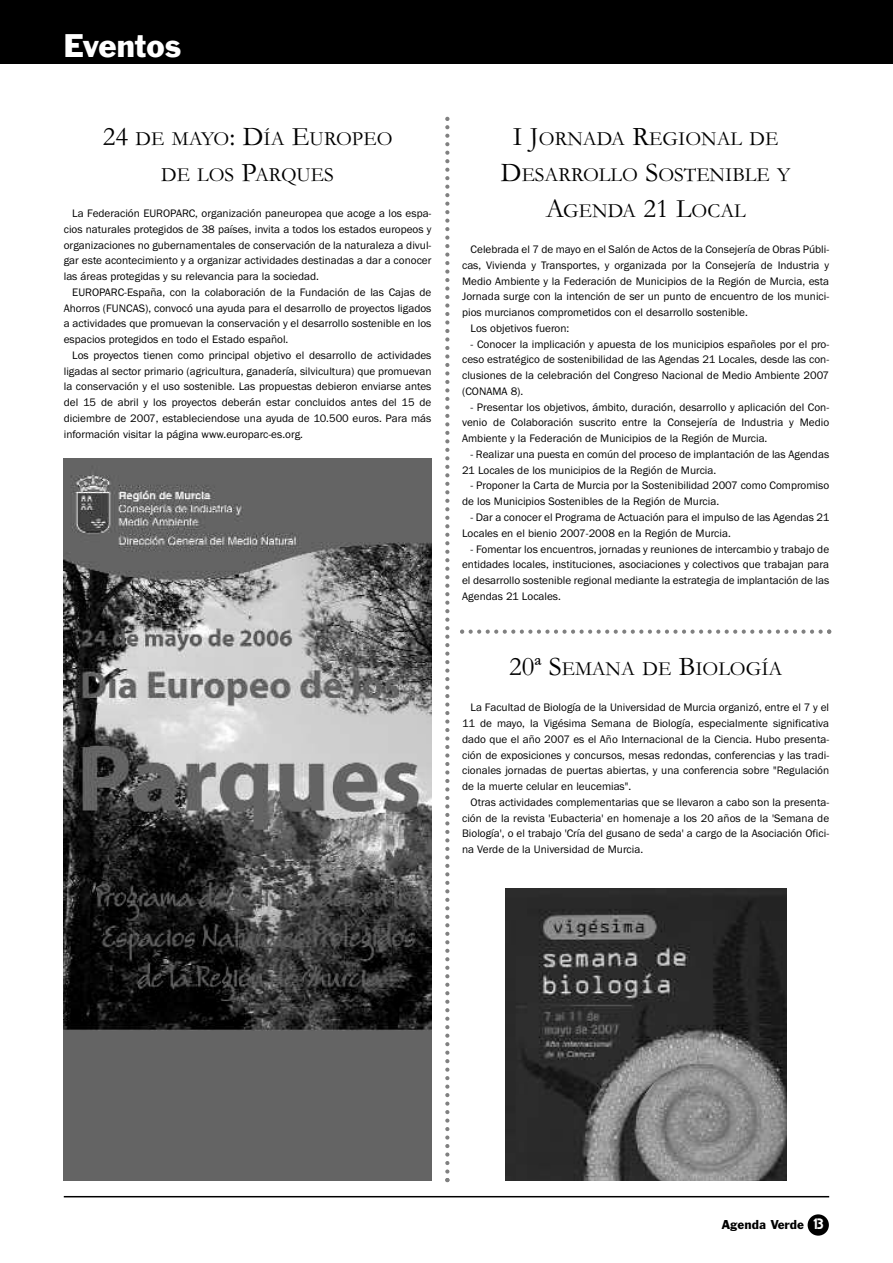
<style>
.page{position:relative;width:893px;height:1263px;background:#fff}
.page>*{position:absolute;margin:0;border:0;box-sizing:border-box;transform-origin:0 0}
.t1{font:30px "Franklin Gothic BT";color:#fff}
.t2{font:20.25px/36px "Garamond";color:#000;text-align:center}
.t3{font:13.5px "Franklin Gothic";color:#000}
.t4{font:11.25px/15.8px "Franklin Gothic";color:#000;text-align:justify}
.s1{font-size:27px}
.s2{font-family:"citizen";font-size:15px;color:#fff}
</style>
<div class="page">
<div style="left:0;top:0;width:893px;height:64px;background:#000"></div>
<hr style="left:64px;top:1196px;width:765px;height:1px;background:#000">
<div style="left:808px;top:1214px;width:21px;height:21px;background:#000;border-radius:50%"></div>
<img style="left:64px;top:459px;width:367px;height:721px">
<img style="left:506px;top:889px;width:281px;height:291px">
<svg style="left:460px;top:629px;width:371px;height:5px"></svg>
<svg style="left:445px;top:117px;width:4px;height:1065px"></svg>
<h1 class="t1" style="left:64px;top:29px;width:119px">Eventos</h1>
<h2 class="t2" style="left:103px;top:120px;width:291px"><span class="s1">24</span> DE MAYO<span class="s1">: D</span>ÍA <span class="s1">E</span>UROPEO<br>DE LOS <span class="s1">P</span>ARQUES</h2>
<p class="t4" style="left:64px;top:205px;width:369px;text-indent:9px">La Federación EUROPARC, organización paneuropea que acoge a los espa&shy;cios naturales protegidos de 38 países, invita a todos los estados europeos y organizaciones no gubernamentales de conservación de la naturaleza a divul&shy;gar este acontecimiento y a organizar actividades destinadas a dar a conocer las áreas protegidas y su relevancia para la sociedad.</p>
<p class="t4" style="left:64px;top:284px;width:369px;text-indent:9px">EUROPARC-España, con la colaboración de la Fundación de las Cajas de Ahorros (FUNCAS), convocó una ayuda para el desarrollo de proyectos ligados a actividades que promuevan la conservación y el desarrollo sostenible en los espacios protegidos en todo el Estado español.</p>
<p class="t4" style="left:64px;top:347px;width:369px;text-indent:9px">Los proyectos tienen como principal objetivo el desarrollo de actividades ligadas al sector primario (agricultura, ganadería, silvicultura) que promuevan la conservación y el uso sostenible. Las propuestas debieron enviarse antes del 15 de abril y los proyectos deberán estar concluidos antes del 15 de diciembre de 2007, estableciendose una ayuda de 10.500 euros. Para más información visitar la página www.europarc-es.org.</p>
<h2 class="t2" style="left:501px;top:120px;width:291px"><span class="s1">I J</span>ORNADA <span class="s1">R</span>EGIONAL DE<br><span class="s1">D</span>ESARROLLO <span class="s1">S</span>OSTENIBLE Y<br><span class="s1">A</span>GENDA <span class="s1">21 L</span>OCAL</h2>
<p class="t4" style="left:471px;top:241px;width:360px">Celebrada el 7 de mayo en el Salón de Actos de la Consejería de Obras Públi-</p>
<p class="t4" style="left:462px;top:257px;width:369px">cas, Vivienda y Transportes, y organizada por la Consejería de Industria y</p>
<p class="t4" style="left:462px;top:273px;width:369px">Medio Ambiente y la Federación de Municipios de la Región de Murcia, esta</p>
<p class="t4" style="left:462px;top:289px;width:369px">Jornada surge con la intención de ser un punto de encuentro de los munici-</p>
<p class="t4" style="left:462px;top:304px;width:287px">pios murcianos comprometidos con el desarrollo sostenible.</p>
<p class="t4" style="left:471px;top:320px;width:100px">Los objetivos fueron:</p>
<p class="t4" style="left:462px;top:336px;width:369px;text-indent:9px">- Conocer la implicación y apuesta de los municipios españoles por el pro&shy;ceso estratégico de sostenibilidad de las Agendas 21 Locales, desde las con&shy;clusiones de la celebración del Congreso Nacional de Medio Ambiente 2007 (CONAMA 8).</p>
<p class="t4" style="left:462px;top:399px;width:369px;text-indent:9px">- Presentar los objetivos, ámbito, duración, desarrollo y aplicación del Con&shy;venio de Colaboración suscrito entre la Consejería de Industria y Medio Ambiente y la Federación de Municipios de la Región de Murcia.</p>
<p class="t4" style="left:462px;top:446px;width:369px;text-indent:9px">- Realizar una puesta en común del proceso de implantación de las Agendas<br>21 Locales de los municipios de la Región de Murcia.</p>
<p class="t4" style="left:462px;top:478px;width:369px;text-indent:9px">- Proponer la Carta de Murcia por la Sostenibilidad 2007 como Compromiso de los Municipios Sostenibles de la Región de Murcia.</p>
<p class="t4" style="left:462px;top:509px;width:369px;text-indent:9px">- Dar a conocer el Programa de Actuación para el impulso de las Agendas 21<br>Locales en el bienio 2007-2008 en la Región de Murcia.</p>
<p class="t4" style="left:462px;top:541px;width:369px;text-indent:9px">- Fomentar los encuentros, jornadas y reuniones de intercambio y trabajo de entidades locales, instituciones, asociaciones y colectivos que trabajan para el desarrollo sostenible regional mediante la estrategia de implantación de las Agendas 21 Locales.</p>
<h2 class="t2" style="left:509px;top:650px;width:275px"><span class="s1">20ª S</span>EMANA DE <span class="s1">B</span>IOLOGÍA</h2>
<p class="t4" style="left:462px;top:700px;width:369px;text-indent:9px">La Facultad de Biología de la Universidad de Murcia organizó, entre el 7 y el 11 de mayo, la Vigésima Semana de Biología, especialmente significativa dado que el año 2007 es el Año Internacional de la Ciencia. Hubo presenta&shy;ción de exposiciones y concursos, mesas redondas, conferencias y las tradi&shy;cionales jornadas de puertas abiertas, y una conferencia sobre "Regulación de la muerte celular en leucemias".</p>
<p class="t4" style="left:462px;top:794px;width:369px;text-indent:9px">Otras actividades complementarias que se llevaron a cabo son la presenta&shy;ción de la revista 'Eubacteria' en homenaje a los 20 años de la 'Semana de Biología', o el trabajo 'Cría del gusano de seda' a cargo de la Asociación Ofici&shy;na Verde de la Universidad de Murcia.</p>
<p class="t3" style="left:722px;top:1216px;width:103px">Agenda Verde <span class="s2">13</span></p>
</div>
